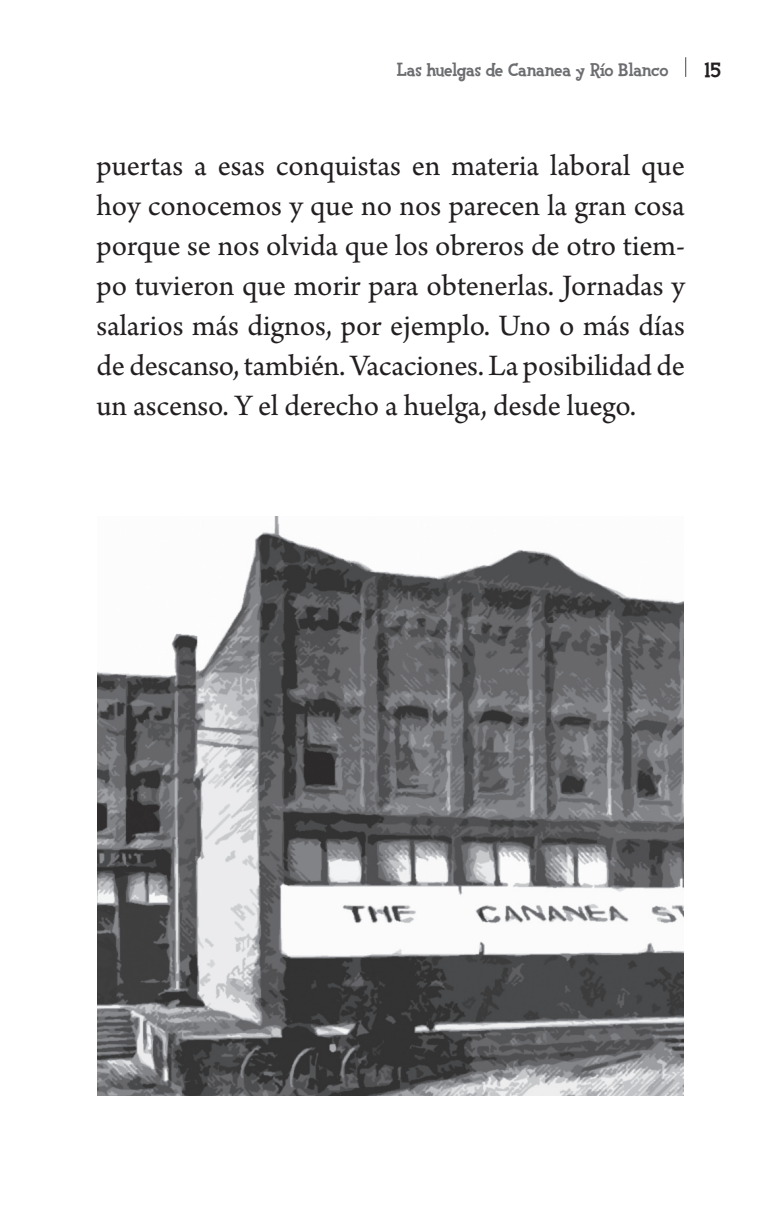
<style>
.page{position:relative;width:780px;height:1205px;background:#fff}
.page>*{position:absolute;margin:0;border:0;box-sizing:border-box;transform-origin:0 0}
.t1{font:31.25px/40px "Arno Pro";color:#231f20;text-align:justify}
.t2{font:800 21.25px "Fink";color:#231f20}
.t3{font:800 18.75px "Fink";letter-spacing:-.02em;color:#6c6d70}
</style>
<div class="page">
<svg style="left:685px;top:57px;width:1px;height:20px"></svg>
<img style="left:98px;top:516px;width:585px;height:580px">
<p class="t3" style="left:397px;top:59px;width:273px">Las huelgas de Cananea y Río Blanco</p>
<p class="t2" style="left:704px;top:57px;width:18px">15</p>
<p class="t1" style="left:96px;top:147px;width:590px">puertas a esas conquistas en materia laboral que hoy conocemos y que no nos parecen la gran cosa porque se nos olvida que los obreros de otro tiem‑ po tuvieron que morir para obtenerlas. Jornadas y salarios más dignos, por ejemplo. Uno o más días de descanso, también. Vacaciones. La posibilidad de un ascenso. Y el derecho a huelga, desde luego.</p>
</div>
